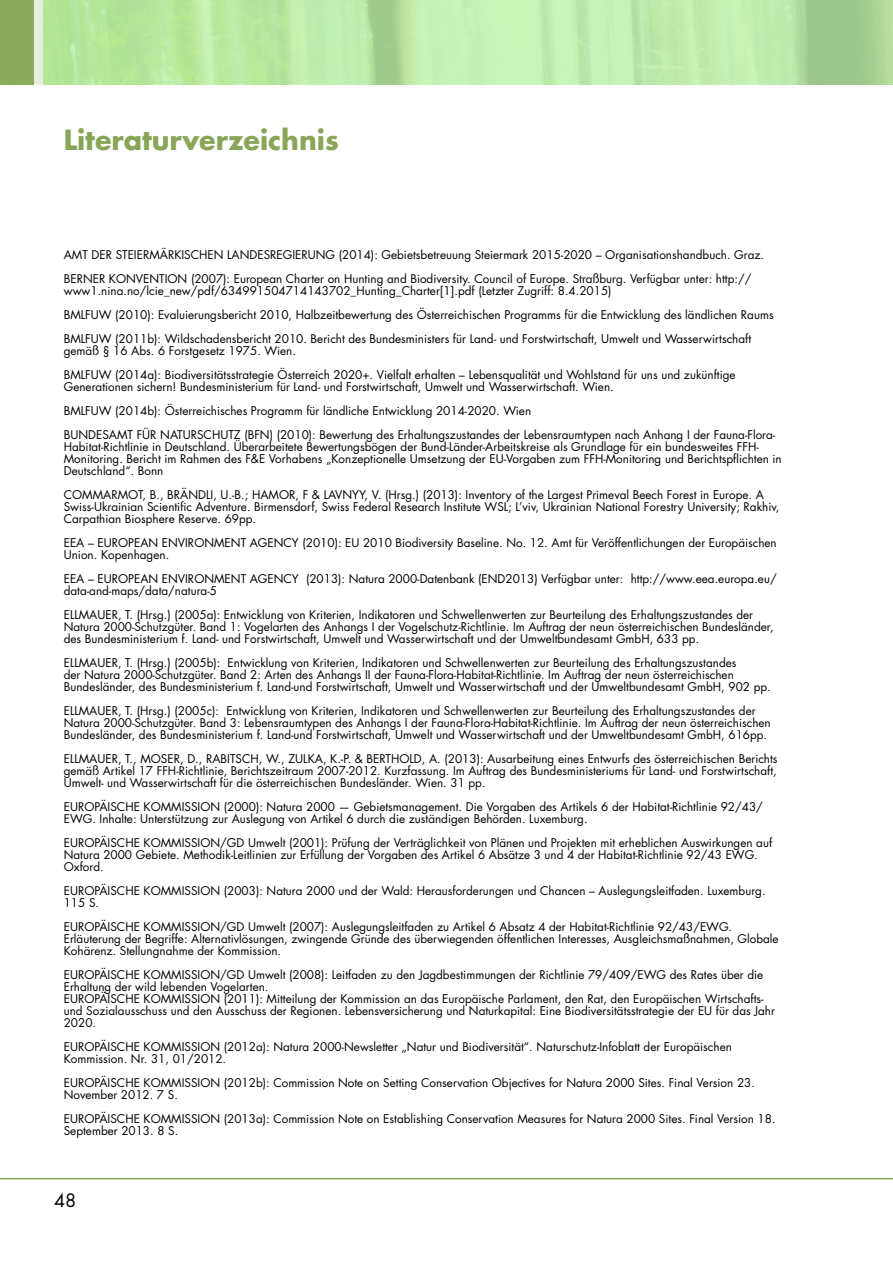
<style>
.page{position:relative;width:893px;height:1263px;background:#fff}
.page>*{position:absolute;margin:0;border:0;box-sizing:border-box;transform-origin:0 0}
.t1{font:700 27px "Futura Std";color:#89a557}
.t2{font:18px "Futura Std";color:#000}
.t3{font:11.7px/12px "Futura Std";color:#000}
</style>
<div class="page">
<svg style="left:43px;top:0;width:850px;height:85px;background:#bae7a6"></svg>
<hr style="left:0;top:1178px;width:893px;height:1px;background:#89a557">
<div style="left:0;top:0;width:43px;height:85px;background:#89a557"></div>
<div style="left:34px;top:0;width:9px;height:85px;background:#e8eede"></div>
<h1 class="t1" style="left:64px;top:122px;width:277px">Literaturverzeichnis</h1>
<p class="t3" style="left:64px;top:249px;width:36px">AMT DER</p>
<p class="t3" style="left:116px;top:249px;width:30px">STEIERMÄR</p>
<p class="t3" style="left:174px;top:249px;width:25px">KISCHE</p>
<p class="t3" style="left:64px;top:243px;width:702px;line-height:24px;text-indent:150px">N LANDESREGIERU NG (2014): Gebietsbetreuung Steiermark 2015-2020 – Organisationshandbuch. Graz.<br>BERNER KONVE NTION (2007): European Charter on H unting and Biodiversity. Council of Europe. Straßburg. Verfügbar unter: http://</p>
<p class="t3" style="left:64px;top:279px;width:711px;line-height:24px">www1.nina.no/lcie_new/pdf/634991504714143702_H unting_Charter[1].pdf (Letzter Zugriff: 8.4.2015)<br>BMLFUW (2010): Evaluierungsbericht 2010, Halbzeitbewertung des Österreichischen Programms für die Entwicklung des ländlichen Raums<br>BMLFUW (2011b): Wildschadensbericht 2010. Bericht des Bundesministers für Land- und Forstwirtschaft, Umwelt und Wasserwirtschaft</p>
<p class="t3" style="left:64px;top:339px;width:673px;line-height:24px">gemäß § 16 Abs. 6 Forstgesetz 1975. Wien.<br>BMLFUW (2014a): Biodiversitätsstrategie Österreich 2020+. Vielfalt erhalten – Lebensqualität und Wohlstand für uns und zukünftige</p>
<p class="t3" style="left:64px;top:375px;width:551px;line-height:24px">Generationen sichern! Bundesministerium für Land- und Forstwirtschaft, Umwelt und Wasserwirtschaft. Wien.<br>BMLFUW (2014b): Österreichisches Programm für ländliche Entwicklung 2014-2020. Wien<br>BUNDESAMT FÜR NATURSCHU</p>
<p class="t3" style="left:64px;top:429px;width:719px;text-indent:165px">TZ (BFN) (2010): Bewertung des Erhaltungszustandes der Lebensraumtypen nach Anhang I der Fauna-Flora-Habitat-Richtlinie in Deutschland. Überarbeitete Bewertungsbögen der Bund-Länder-Arbeitskreise als Grundlage für ein bundesweites FFH-Monitoring. Bericht im Rahmen des F&amp;E Vorhabens „Konzeptionelle Umsetzung der EU-Vorgaben zum FFH-Monitoring und Berichtspflichten in Deutschland“. Bonn</p>
<p class="t3" style="left:64px;top:489px;width:29px">COMMARM</p>
<p class="t3" style="left:128px;top:489px;width:134px">OT, B., BRÄNDLI, U.-B.; HAM</p>
<p class="t3" style="left:64px;top:489px;width:717px;text-indent:215px">OR, F &amp; LAVNYY, V. (H rsg.) (2013): Inventory of the Largest Primeval Beech Forest in Europe. A<br>Swiss-Ukrainian Scientific Adventure. Birmensdorf, Swiss Federal Research Institute WSL; L’viv, Ukrainian National Forestry University; Rakhiv,<br>Carpathian Biosphere Reserve. 69pp.</p>
<p class="t3" style="left:64px;top:537px;width:8px">EEA</p>
<p class="t3" style="left:64px;top:537px;width:714px;text-indent:24px">– EUROPEAN ENVIRONME NT AGENCY (2010): EU 2010 Biodiversity Baseline. No. 12. Amt für Veröffentlichungen der Europäischen<br>Union. Kopenhagen.</p>
<p class="t3" style="left:64px;top:573px;width:8px">EEA</p>
<p class="t3" style="left:64px;top:573px;width:714px;text-indent:24px">– EUROPEAN ENVIRONME NT AGENCY (2013): Natura 2000-Datenbank (END2013) Verfügbar unter: http://www.eea.europa.eu/ data-and-maps/data/natura-5</p>
<p class="t3" style="left:64px;top:609px;width:8px">ELLMAUER</p>
<p class="t3" style="left:64px;top:609px;width:711px;text-indent:54px">, T. (H rsg.) (2005a): Entwicklung von Kriterien, Indikatoren und Schwellenwerten zur Beurteilung des Erhaltungszustandes der<br>Natura 2000-Schutzgüter. Band 1: Vogelarten des Anhangs I der Vogelschutz-Richtlinie. Im Auftrag der neun österreichischen Bundesländer, des Bundesministerium f. Land- und Forstwirtschaft, Umwelt und Wasserwirtschaft und der Umweltbundesamt GmbH , 633 pp.</p>
<p class="t3" style="left:64px;top:657px;width:8px">ELLMAUER</p>
<p class="t3" style="left:64px;top:657px;width:708px;text-indent:54px">, T. (H rsg.) (2005b): Entwicklung von Kriterien, Indikatoren und Schwellenwerten zur Beurteilung des Erhaltungszustandes<br>der Natura 2000-Schutzgüter. Band 2: Arten des Anhangs II der Fauna-Flora-Habitat-Richtlinie. Im Auftrag der neun österreichischen<br>Bundesländer, des Bundesministerium f. Land-und Forstwirtschaft, Umwelt und Wasserwirtschaft und der Umweltbundesamt GmbH , 902 pp.</p>
<p class="t3" style="left:64px;top:705px;width:8px">ELLMAUER</p>
<p class="t3" style="left:64px;top:705px;width:708px;text-indent:54px">, T. (H rsg.) (2005c): Entwicklung von Kriterien, Indikatoren und Schwellenwerten zur Beurteilung des Erhaltungszustandes der<br>Natura 2000-Schutzgüter. Band 3: Lebensraumtypen des Anhangs I der Fauna-Flora-Habitat-Richtlinie. Im Auftrag der neun österreichischen<br>Bundesländer, des Bundesministerium f. Land-und Forstwirtschaft, Umwelt und Wasserwirtschaft und der Umweltbundesamt GmbH , 616pp.</p>
<p class="t3" style="left:64px;top:753px;width:87px">Ellmauer, T., Mos</p>
<p class="t3" style="left:168px;top:753px;width:60px">er, D., Rabits</p>
<p class="t3" style="left:64px;top:753px;width:715px;text-align:justify;text-indent:178px">ch, W., Zulka, K.-P. &amp; Berthold, A. (2013): Ausarbeitung eines Entwurfs des österreichischen Berichts gemäß Artikel 17 FFH-Richtlinie, Berichtszeitraum 2007-2012. Kurzfassung. Im Auftrag des Bundesministeriums für Land- und Forstwirtschaft, Umwelt- und Wasserwirtschaft für die österreichischen Bundesländer. Wien. 31 pp.</p>
<p class="t3" style="left:64px;top:801px;width:62px">EUROPÄISCHE</p>
<p class="t3" style="left:64px;top:801px;width:701px;text-indent:80px">KOMMISSION (2000): Natura 2000 — Gebietsmanagement. Die Vorgaben des Artikels 6 der Habitat-Richtlinie 92/43/<br>EWG. Inhalte: Unterstützung zur Auslegung von Artikel 6 durch die zuständigen Behörden. Luxemburg.</p>
<p class="t3" style="left:64px;top:837px;width:62px">EUROPÄISCHE</p>
<p class="t3" style="left:64px;top:837px;width:710px;text-indent:80px">KOMMISSION/GD Umwelt (2001): Prüfung der Verträglichkeit von Plänen und Projekten mit erheblichen Auswirkungen auf<br>Natura 2000 Gebiete. Methodik-Leitlinien zur Erfüllung der Vorgaben des Artikel 6 Absätze 3 und 4 der Habitat-Richtlinie 92/43 EWG.<br>Oxford.</p>
<p class="t3" style="left:64px;top:885px;width:62px">EUROPÄISCHE</p>
<p class="t3" style="left:144px;top:885px;width:624px">KOMMISSION (2003): Natura 2000 und der Wald: Herausforderungen und Chancen – Auslegungsleitfaden. Luxemburg.</p>
<p class="t3" style="left:64px;top:891px;width:62px;line-height:24px">115 S.<br>EUROPÄISCHE</p>
<p class="t3" style="left:64px;top:921px;width:716px;text-indent:80px">KOMMISSION/GD Umwelt (2007): Auslegungsleitfaden zu Artikel 6 Absatz 4 der Habitat-Richtlinie 92/43/EWG.<br>Erläuterung der Begriffe: Alternativlösungen, zwingende Gründe des überwiegenden öffentlichen Interesses, Ausgleichsmaßnahmen, Globale<br>Kohärenz. Stellungnahme der Kommission.</p>
<p class="t3" style="left:64px;top:969px;width:62px">EUROPÄISCHE</p>
<p class="t3" style="left:64px;top:969px;width:701px;text-indent:80px">KOMMISSION/GD Umwelt (2008): Leitfaden zu den Jagdbestimmungen der Richtlinie 79/409/EWG des Rates über die<br>Erhaltung der wild lebenden Vogelarten.<br>EUROPÄISCHE</p>
<p class="t3" style="left:64px;top:993px;width:713px;text-indent:80px">KOMMISSION (2011): Mitteilung der Kommission an das Europäische Parlament, den Rat, den Europäischen Wirtschafts&shy;und Sozialausschuss und den Ausschuss der Regionen. Lebensversicherung und Naturkapital: Eine Biodiversitätsstrategie der EU für das Jahr<br>2020.</p>
<p class="t3" style="left:64px;top:1041px;width:62px">EUROPÄISCHE</p>
<p class="t3" style="left:64px;top:1041px;width:670px;text-indent:80px">KOMMISSION (2012a): Natura 2000-Newsletter „Natur und Biodiversität“. Naturschutz-Infoblatt der Europäischen<br>Kommission. Nr. 31, 01/2012.</p>
<p class="t3" style="left:64px;top:1077px;width:62px">EUROPÄISCHE</p>
<p class="t3" style="left:64px;top:1077px;width:693px;text-indent:80px">KOMMISSION (2012b): Commission Note on Setting Conservation Objectives for Natura 2000 Sites. Final Version 23.<br>November 2012. 7 S.</p>
<p class="t3" style="left:64px;top:1113px;width:62px">EUROPÄISCHE</p>
<p class="t3" style="left:64px;top:1113px;width:713px;text-indent:80px">KOMMISSION (2013a): Commission Note on Establishing Conservation Measures for Natura 2000 Sites. Final Version 18.<br>September 2013. 8 S.</p>
<h2 class="t2" style="left:54px;top:1189px;width:24px">48</h2>
</div>
